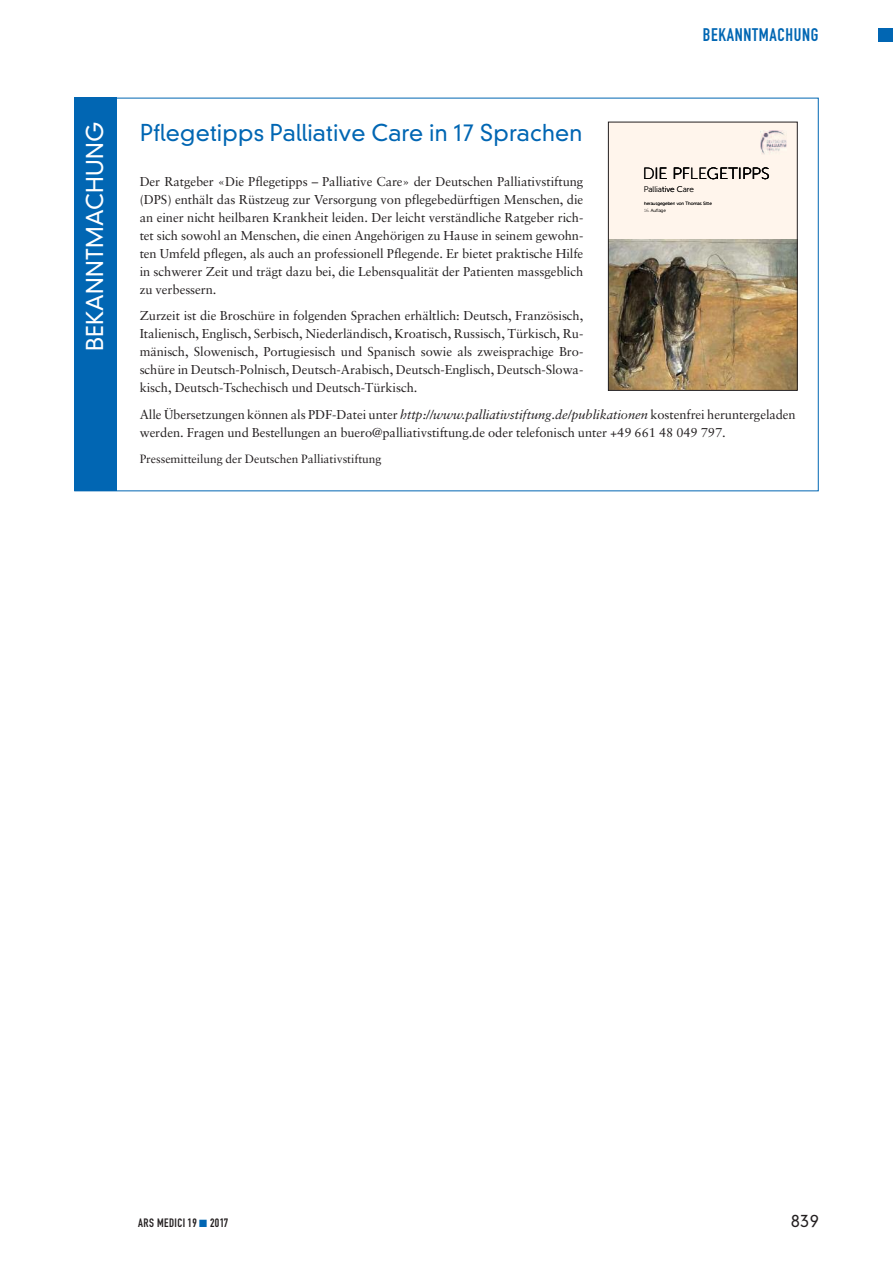
<style>
.page{position:relative;width:893px;height:1263px;background:#fff}
.page>*{position:absolute;margin:0;border:0;box-sizing:border-box;transform-origin:0 0}
.t1{font:300 22.5px "DIN Neuzeit Grotesk";letter-spacing:.01em;color:#0166b3}
.t2{font:300 22.5px "DIN Neuzeit Grotesk";letter-spacing:.01em;color:#fff}
.t3{font:18px "DIN Engschrift";letter-spacing:.035em;color:#0166b3}
.t4{font:300 16.5px "DIN Neuzeit Grotesk";color:#231f20}
.t5{font:16.2px "Museo Sans 100";color:#000}
.t6{font:12.9px/18px "Sabon";letter-spacing:-.005em;color:#231f20;text-align:justify}
.t7{font:12px "Sabon";letter-spacing:-.005em;color:#231f20}
.t8{font:12px "DIN Engschrift";letter-spacing:.035em;color:#231f20}
.t9{font:8.1px "Museo Sans 100";color:#000}
.t10{font:4.5px "Museo Sans 100";color:#000}
.s1{font-style:italic}
.s2{color:#0166b3}
</style>
<div class="page">
<div style="left:878px;top:28px;width:15px;height:14px;background:#0166b3"></div>
<div style="left:74px;top:98px;width:43px;height:393px;background:#0166b3"></div>
<div style="left:609px;top:122px;width:188px;height:268px;background:#fff5ec"></div>
<img style="left:610px;top:239px;width:186px;height:150px">
<img style="left:760px;top:131px;width:26px;height:24px">
<div style="left:608px;top:122px;width:190px;height:269px;border:1px solid #231f20"></div>
<h1 class="t2" style="left:86px;top:351px;width:231px;rotate:-90deg">BEKANNTMACHUNG</h1>
<h1 class="t1" style="left:140px;top:124px;width:444px">Pflegetipps Palliative Care in 17 Sprachen</h1>
<h2 class="t3" style="left:703px;top:28px;width:117px">BEKANNTMACHUNG</h2>
<p class="t5" style="left:643px;top:164px;width:129px">DIE PFLEGETIPPS</p>
<p class="t9" style="left:644px;top:184px;width:52px">Palliative Care</p>
<p class="t10" style="left:644px;top:208px;width:24px">16. Auflage</p>
<p class="t6" style="left:140px;top:173px;width:445px">Der Ratgeber «Die Pflegetipps – Palliative Care» der Deutschen Palliativstiftung (DPS) enthält das Rüstzeug zur Versorgung von pflegebedürftigen Menschen, die an einer nicht heilbaren Krankheit leiden. Der leicht verständliche Ratgeber rich&shy;tet sich sowohl an Menschen, die einen Angehörigen zu Hause in seinem gewohn&shy;ten Umfeld pflegen, als auch an professionell Pflegende. Er bietet praktische Hilfe in schwerer Zeit und trägt dazu bei, die Lebensqualität der Patienten massgeblich zu verbessern.</p>
<p class="t6" style="left:140px;top:308px;width:445px">Zurzeit ist die Broschüre in folgenden Sprachen erhältlich: Deutsch, Französisch, Italienisch, Englisch, Serbisch, Niederländisch, Kroatisch, Russisch, Türkisch, Ru&shy;mänisch, Slowenisch, Portugiesisch und Spanisch sowie als zweisprachige Bro&shy;schüre in Deutsch-Polnisch, Deutsch-Arabisch, Deutsch-Englisch, Deutsch-Slowa&shy;kisch, Deutsch-Tschechisch und Deutsch-Türkisch.</p>
<p class="t6" style="left:140px;top:406px;width:658px">Alle Übersetzungen können als PDF-Datei unter <span class="s1">http://www.palliativstiftung.de/publikationen</span> kostenfrei heruntergeladen werden. Fragen und Bestellungen an buero@palliativstiftung.de oder telefonisch unter +49 661 48 049 797.</p>
<p class="t7" style="left:140px;top:454px;width:243px">Pressemitteilung der Deutschen Palliativstiftung</p>
<p class="t10" style="left:644px;top:200px;width:69px">herausgegeben von Thomas Sitte</p>
<p class="t8" style="left:138px;top:1218px;width:92px">ARS MEDICI19 <span class="s2">■</span> 2017</p>
<p class="t4" style="left:791px;top:1214px;width:29px">839</p>
</div>
